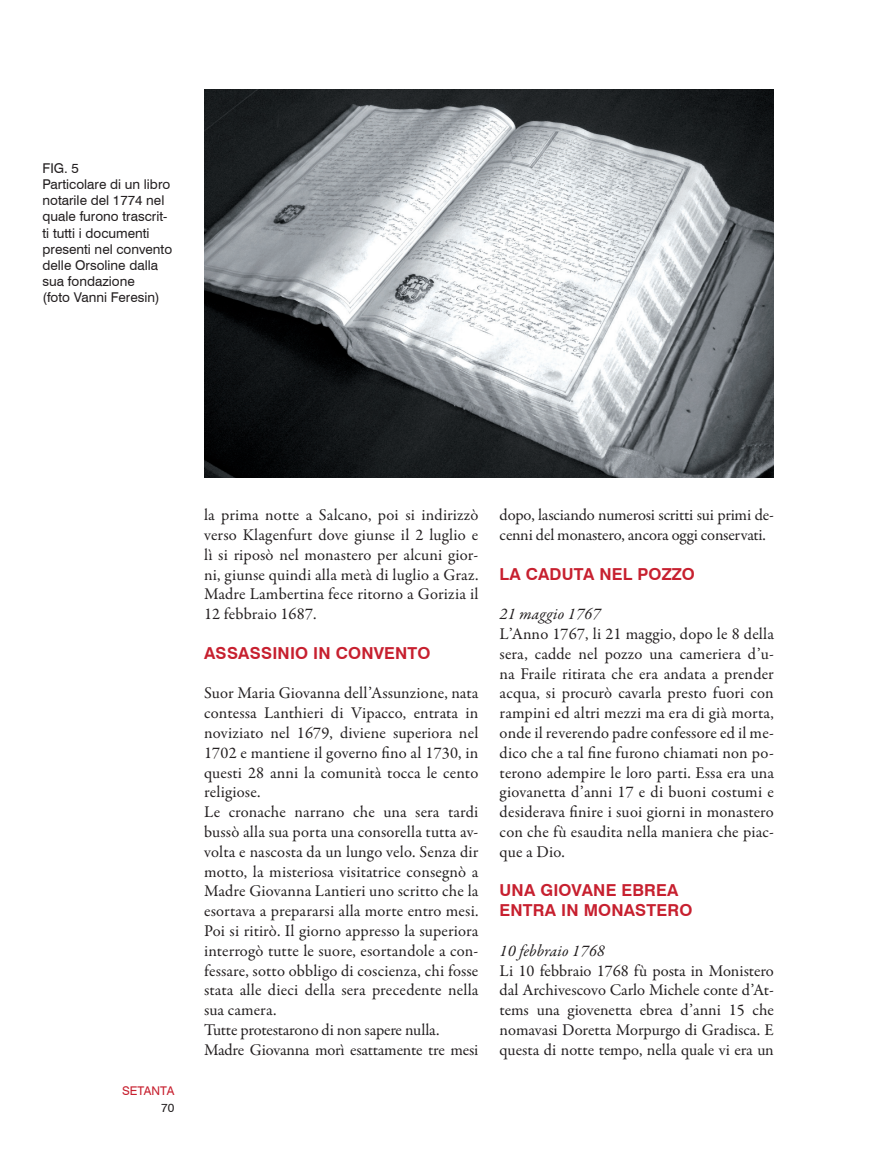
<style>
.page{position:relative;width:893px;height:1174px;background:#fff}
.page>*{position:absolute;margin:0;border:0;box-sizing:border-box;transform-origin:0 0}
.t1{font:16.5px/19.8px "Garamond Premr Pro";color:#231f20;text-align:justify}
.t2{font:700 16.5px "Swiss 721 BT";letter-spacing:.01em;color:#c7202f}
.t3{font:italic 16.5px "Garamond Premr Pro";letter-spacing:.01em;color:#231f20}
.t4{font:13.5px/16.2px "Swiss 721 BT";color:#231f20}
.t5{font:12px "Swiss 721 BT";color:#c7202f}
.t6{font:12px "Swiss 721 BT";color:#231f20}
</style>
<div class="page">
<img style="left:204px;top:89px;width:570px;height:389px">
<p class="t4" style="left:43px;top:159px;width:38px">FIG. 5</p>
<p class="t4" style="left:43px;top:176px;width:131px">Particolare di un libro notarile del 1774 nel quale furono trascrit&shy;ti tutti i documenti presenti nel convento delle Orsoline dalla sua fondazione</p>
<p class="t4" style="left:43px;top:289px;width:119px">(foto Vanni Feresin)</p>
<p class="t5" style="left:122px;top:1082px;width:54px">SETANTA</p>
<p class="t6" style="left:161px;top:1099px;width:15px">70</p>
<p class="t1" style="left:204px;top:505px;width:276px">la prima notte a Salcano, poi si indirizzò verso Klagenfurt dove giunse il 2 luglio e lì si riposò nel monastero per alcuni gior&shy;ni, giunse quindi alla metà di luglio a Graz.<br>Madre Lambertina fece ritorno a Gorizia il 12 febbraio 1687.</p>
<p class="t2" style="left:204px;top:641px;width:228px">ASSASSINIO IN CONVENTO</p>
<p class="t1" style="left:204px;top:683px;width:276px">Suor Maria Giovanna dell’Assunzione, nata contessa Lanthieri di Vipacco, entrata in noviziato nel 1679, diviene superiora nel 1702 e mantiene il governo fino al 1730, in questi 28 anni la comunità tocca le cento religiose.</p>
<p class="t1" style="left:204px;top:802px;width:276px">Le cronache narrano che una sera tardi bussò alla sua porta una consorella tutta av&shy;volta e nascosta da un lungo velo. Senza dir motto, la misteriosa visitatrice consegnò a Madre Giovanna Lantieri uno scritto che la esortava a prepararsi alla morte entro mesi.<br>Poi si ritirò. Il giorno appresso la superiora interrogò tutte le suore, esortandole a con&shy;fessare, sotto obbligo di coscienza, chi fosse stata alle dieci della sera precedente nella sua camera.</p>
<p class="t1" style="left:204px;top:1020px;width:237px">Tutte protestarono di non sapere nulla.</p>
<p class="t1" style="left:204px;top:1040px;width:276px">Madre Giovanna morì esattamente tre mesi</p>
<p class="t1" style="left:500px;top:505px;width:276px">dopo, lasciando numerosi scritti sui primi de&shy;cenni del monastero, ancora oggi conservati.</p>
<p class="t2" style="left:500px;top:562px;width:197px">LA CADUTA NEL POZZO</p>
<p class="t3" style="left:500px;top:603px;width:102px">21 maggio 1767</p>
<p class="t1" style="left:500px;top:624px;width:276px">L’Anno 1767, li 21 maggio, dopo le 8 della sera, cadde nel pozzo una cameriera d’u&shy;na Fraile ritirata che era andata a prender acqua, si procurò cavarla presto fuori con rampini ed altri mezzi ma era di già morta, onde il reverendo padre confessore ed il me&shy;dico che a tal fine furono chiamati non po&shy;terono adempire le loro parti. Essa era una giovanetta d’anni 17 e di buoni costumi e desiderava finire i suoi giorni in monastero con che fù esaudita nella maniera che piac&shy;que a Dio.</p>
<p class="t2" style="left:500px;top:879px;width:180px">UNA GIOVANE EBREA</p>
<p class="t2" style="left:500px;top:899px;width:194px">ENTRA IN MONASTERO</p>
<p class="t3" style="left:500px;top:940px;width:107px">10 febbraio 1768</p>
<p class="t1" style="left:500px;top:961px;width:276px">Li 10 febbraio 1768 fù posta in Monistero dal Archivescovo Carlo Michele conte d’At&shy;tems una giovenetta ebrea d’anni 15 che nomavasi Doretta Morpurgo di Gradisca. E questa di notte tempo, nella quale vi era un</p>
</div>
